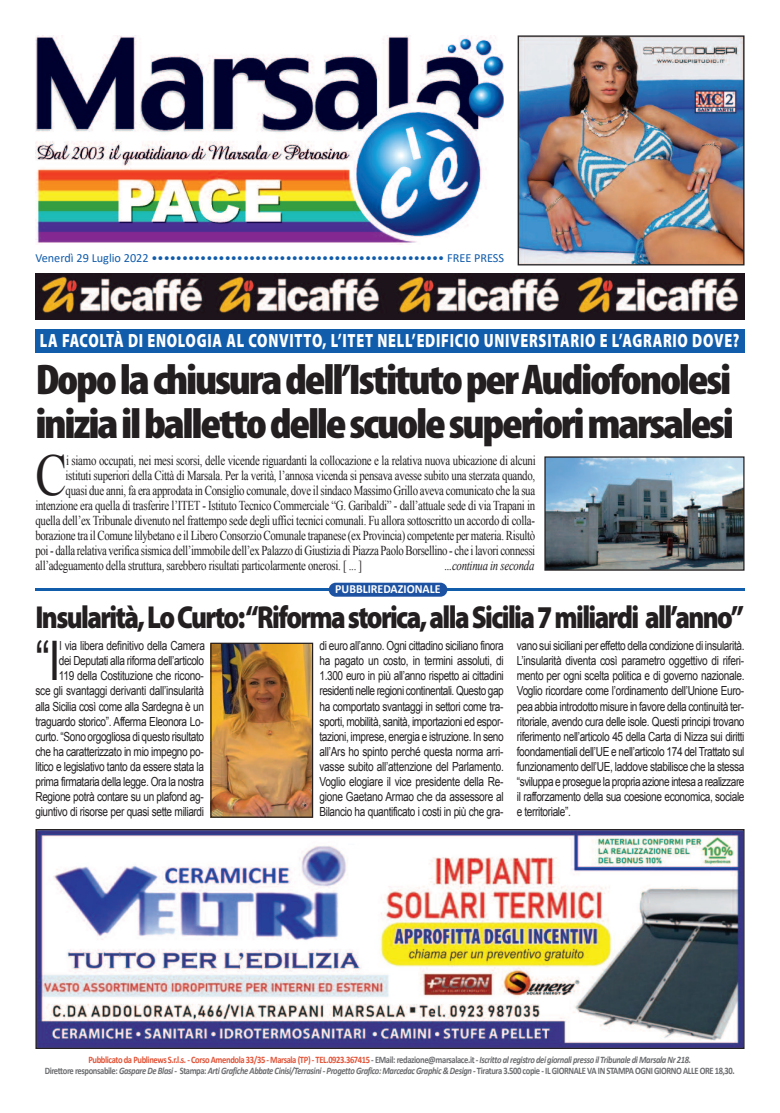
<style>
.page{position:relative;width:780px;height:1113px;background:#fff}
.page>*{position:absolute;margin:0;border:0;box-sizing:border-box;transform-origin:0 0}
.t1{font:59px "Times New Roman";color:#231f20;scale:.8 1}
.t2{font:54.5px "Arial";color:#231f20;scale:.8 1}
.t3{font:900 condensed 43.12px/43.9px "Myriad Pro";letter-spacing:-.05em;color:#231f20;scale:1.09 1}
.t4{font:900 31.88px "Myriad Pro";letter-spacing:-.06em;color:#231f20;scale:.84 1}
.t5{font:900 19.25px "Myriad Pro";letter-spacing:.05em;color:#fff;scale:.74 1}
.t6{font:13.62px "Times New Roman";letter-spacing:-.025em;color:#231f20;scale:.8 1}
.t7{font:italic 13.62px "Times New Roman";letter-spacing:-.025em;color:#231f20;scale:.8 1}
.t8{font:12.5px/15px "Arial";letter-spacing:-.035em;color:#231f20;text-align:justify;scale:.8 1}
.t9{font:12.38px "Calibri";color:#115cab}
.t10{font:700 12.38px "Calibri";color:#fff;scale:.96 1}
.t11{font:italic 700 9.88px/11.1px "Calibri";color:#6c6d70;text-align:center;scale:.86 1}
.s1{font-style:normal;color:#e15438}
.s2{font-style:normal}
</style>
<div class="page">
<img style="left:35px;top:274px;width:709px;height:45px">
<img style="left:37px;top:831px;width:705px;height:216px">
<div style="left:35px;top:829px;width:709px;height:220px;border:1px solid #231f20"></div>
<div style="left:35px;top:329px;width:709px;height:24px;background:#115cab"></div>
<img style="left:519px;top:37px;width:223px;height:226px">
<div style="left:517px;top:35px;width:227px;height:230px;border:1px solid #231f20"></div>
<img style="left:35px;top:35px;width:468px;height:210px">
<hr style="left:35px;top:588px;width:709px;height:2px;background:#115cab">
<div style="left:329px;top:582px;width:118px;height:14px;background:#1d52a3;border-radius:7px"></div>
<img style="left:212px;top:644px;width:99px;height:172px">
<div style="left:210px;top:642px;width:103px;height:176px;border:1px solid #231f20"></div>
<img style="left:546px;top:458px;width:196px;height:110px">
<div style="left:544px;top:456px;width:200px;height:114px;border:1px solid #231f20"></div>
<p class="t9" style="left:35px;top:253px;width:470px">Venerdì 29 Luglio 2022 •••••••••••••••••••••••••••••••••••••••••••••••• FREE PRESS</p>
<h3 class="t5" style="left:40px;top:333px;width:946px">LA FACOLTÀ DI ENOLOGIA AL CONVITTO, L’ITET NELL’EDIFICIO UNIVERSITARIO E L’AGRARIO DOVE?</h3>
<h3 class="t3" style="left:35px;top:361px;width:642px">Dopolachiusuradell’IstitutoperAudiofonolesi iniziailballettodellescuolesuperiorimarsalesi</h3>
<h1 class="t1" style="left:35px;top:442px;width:41px">C</h1>
<p class="t6" style="left:66px;top:453px;width:588px">i siamo occupati, nei mesi scorsi, delle vicende riguardanti la collocazione e la relativa nuova ubicazione di alcuni</p>
<p class="t6" style="left:66px;top:468px;width:588px">istituti superiori della Città di Marsala. Per la verità, l’annosa vicenda si pensava avesse subito una sterzata quando,</p>
<p class="t6" style="left:66px;top:483px;width:588px">quasi due anni, fa era approdata in Consiglio comunale, dove il sindaco Massimo Grillo aveva comunicato che la sua</p>
<p class="t6" style="left:35px;top:498px;width:626px">intenzione era quella di trasferire l’ITET - Istituto Tecnico Commerciale “G. Garibaldi” - dall’attuale sede di via Trapani in</p>
<p class="t6" style="left:35px;top:513px;width:626px">quella dell’ex Tribunale divenuto nel frattempo sede degli uffici tecnici comunali. Fu allora sottoscritto un accordo di colla-</p>
<p class="t6" style="left:35px;top:528px;width:626px">borazione tra il Comune lilybetano e il Libero Consorzio Comunale trapanese (ex Provincia) competente per materia. Risultò</p>
<p class="t6" style="left:35px;top:543px;width:626px">poi - dalla relativa verifica sismica dell’immobile dell’ex Palazzo di Giustizia di Piazza Paolo Borsellino - che i lavori connessi</p>
<p class="t6" style="left:35px;top:558px;width:410px">all’adeguamento della struttura, sarebbero risultati particolarmente onerosi. [ ... ]</p>
<p class="t7" style="left:444px;top:558px;width:114px">...continua in seconda</p>
<p class="t10" style="left:335px;top:584px;width:111px">PUBBLIREDAZIONALE</p>
<h3 class="t4" style="left:35px;top:605px;width:845px">Insularità,LoCurto:“Riformastorica,allaSicilia7miliardi all’anno”</h3>
<h2 class="t2" style="left:35px;top:631px;width:33px">“I</h2>
<p class="t8" style="left:35px;top:638px;width:213px;text-align:right">l via libera definitivo della Camera<br>dei Deputati alla riforma dell’articolo<br>119 della Costituzione che ricono-<br>sce gli svantaggi derivanti dall’insularità alla Sicilia così come alla Sardegna è un traguardo storico”. Afferma Eleonora Lo&shy;curto. “Sono orgogliosa di questo risultato che ha caratterizzato in mio impegno po&shy;litico e legislativo tanto da essere stata la prima firmataria della legge. Ora la nostra Regione potrà contare su un plafond ag&shy;giuntivo di risorse per quasi sette miliardi</p>
<p class="t8" style="left:319px;top:638px;width:232px">di euro all’anno. Ogni cittadino siciliano finora ha pagato un costo, in termini assoluti, di 1.300 euro in più all’anno rispetto ai cittadini residenti nelle regioni continentali. Questo gap ha comportato svantaggi in settori come tra&shy;sporti, mobilità, sanità, importazioni ed espor&shy;tazioni, imprese, energia e istruzione. In seno all’Ars ho spinto perché questa norma arri&shy;vasse subito all’attenzione del Parlamento.<br>Voglio elogiare il vice presidente della Re&shy;gione Gaetano Armao che da assessore al Bilancio ha quantificato i costi in più che gra-</p>
<p class="t8" style="left:517px;top:638px;width:286px">vano sui siciliani per effetto della condizione di insularità.<br>L’insularità diventa così parametro oggettivo di riferi&shy;mento per ogni scelta politica e di governo nazionale.<br>Voglio ricordare come l’ordinamento dell’Unione Euro&shy;pea abbia introdotto misure in favore della continuità ter&shy;ritoriale, avendo cura delle isole. Questi principi trovano riferimento nell’articolo 45 della Carta di Nizza sui diritti foondamentiali dell’UE e nell’articolo 174 del Trattato sul funzionamento dell’UE, laddove stabilisce che la stessa “sviluppa e prosegue la propria azione intesa a realizzare il rafforzamento della sua coesione economica, sociale e territoriale”.</p>
<p class="t11" style="left:45px;top:1054px;width:803px"><span class="s1">Pubblicato da Publinews S.r.l.s. - Corso Amendola 33/35 - Marsala (TP) - TEL.0923.367415</span> <span class="s2">- EMail: redazione@marsalace.it -</span> Iscritto al registro dei giornali presso il Tribunale di Marsala Nr 218.<br><span class="s2">Direttore responsabile:</span> Gaspare De Blasi - <span class="s2">Stampa:</span> Arti Grafiche Abbate Cinisi/Terrasini - Progetto Grafico: Marcedac Graphic &amp; Design - <span class="s2">Tiratura 3.500 copie - IL GIORNALE VA IN STAMPA OGNI GIORNO ALLE ORE 18,30.</span></p>
</div>
